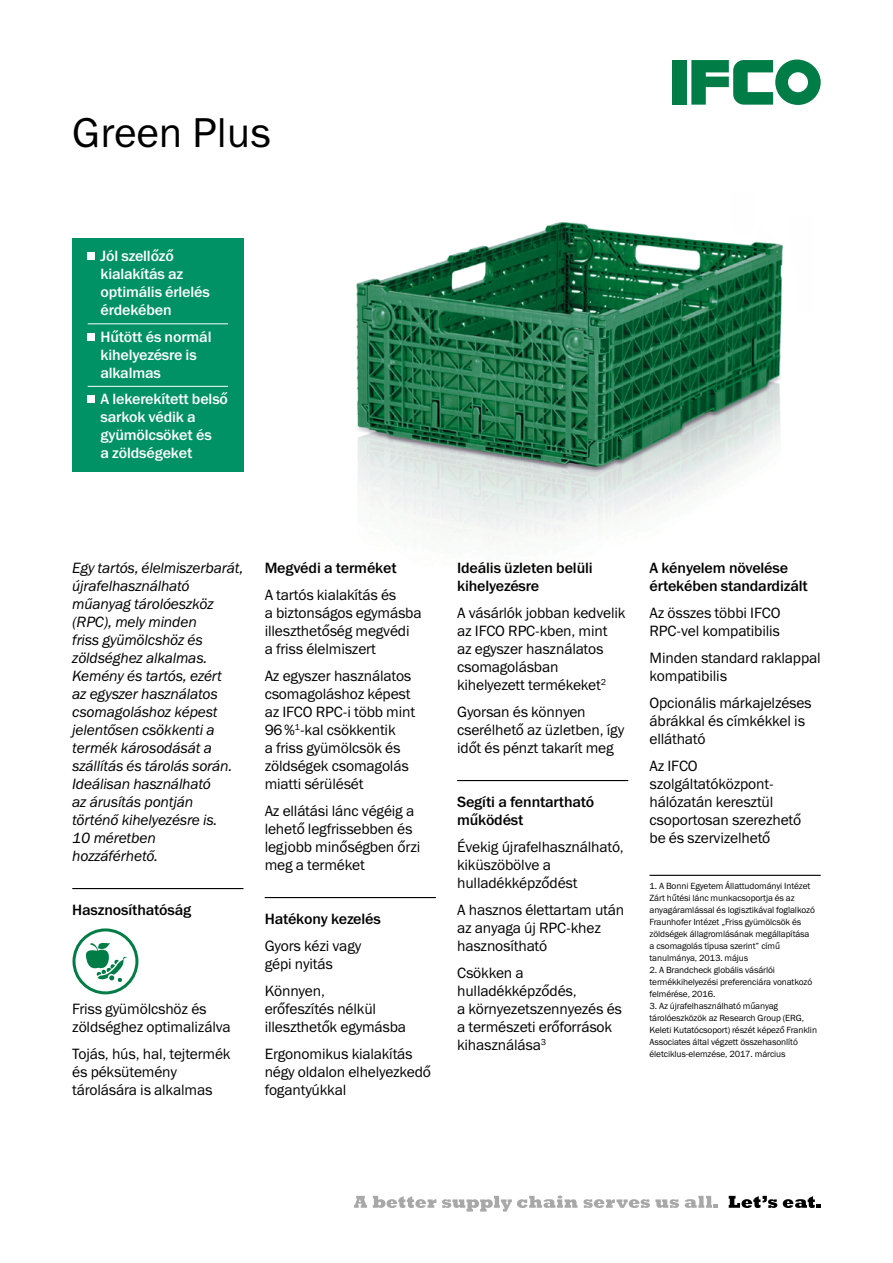
<style>
.page{position:relative;width:893px;height:1263px;background:#fff}
.page>*{position:absolute;margin:0;border:0;box-sizing:border-box;transform-origin:0 0}
.t1{font:42px "Franklin Gothic ITC";color:#000}
.t2{font:15px/18px "Franklin Gothic ITC";letter-spacing:-.01em;color:#000}
.t3{font:italic 15px/18px "Franklin Gothic ITC";letter-spacing:-.01em;color:#000}
.t4{font:500 15px/18px "Franklin Gothic ITC";letter-spacing:-.01em;color:#000}
.t5{font:500 15px/18px "Franklin Gothic ITC";letter-spacing:-.01em;color:#fff}
.t6{font:9px/12px "Franklin Gothic ITC";letter-spacing:-.01em;color:#000}
</style>
<div class="page">
<img style="left:356px;top:222px;width:428px;height:317px">
<div style="left:72px;top:238px;width:171px;height:234px;background:#009264"></div>
<hr style="left:88px;top:323px;width:140px;height:1px;background:#fff">
<hr style="left:88px;top:386px;width:140px;height:1px;background:#fff">
<div style="left:88px;top:253px;width:7px;height:7px;background:#fff"></div>
<div style="left:88px;top:333px;width:7px;height:7px;background:#fff"></div>
<div style="left:88px;top:396px;width:7px;height:7px;background:#fff"></div>
<hr style="left:72px;top:888px;width:171px;height:1px;background:#000">
<hr style="left:265px;top:897px;width:171px;height:1px;background:#000">
<hr style="left:457px;top:780px;width:171px;height:1px;background:#000">
<hr style="left:649px;top:875px;width:172px;height:1px;background:#000">
<svg style="left:86px;top:942px;width:41px;height:40px"></svg>
<div style="left:72px;top:928px;width:66px;height:66px;border:3px solid #007d47;border-radius:50%"></div>
<svg style="left:354px;top:1196px;width:13px;height:12px"></svg>
<svg style="left:373px;top:1196px;width:63px;height:12px"></svg>
<svg style="left:442px;top:1195px;width:135px;height:16px"></svg>
<svg style="left:583px;top:1199px;width:96px;height:9px"></svg>
<svg style="left:685px;top:1196px;width:33px;height:12px"></svg>
<svg style="left:729px;top:1196px;width:48px;height:12px"></svg>
<svg style="left:783px;top:1196px;width:38px;height:12px"></svg>
<div style="left:672px;top:60px;width:14px;height:45px;background:#007d47"></div>
<svg style="left:691px;top:60px;width:130px;height:45px"></svg>
<h1 class="t1" style="left:72px;top:108px;width:200px">Green Plus</h1>
<p class="t5" style="left:100px;top:247px;width:111px">Jól szellőző kialakítás az optimális érlelés érdekében</p>
<p class="t5" style="left:100px;top:328px;width:113px">Hűtött és normál kihelyezésre is alkalmas</p>
<p class="t5" style="left:100px;top:390px;width:129px">A lekerekített belső sarkok védik a gyümölcsöket és<br>a zöldségeket</p>
<p class="t3" style="left:72px;top:559px;width:173px">Egy tartós, élelmiszerbarát, újrafelhasználható műanyag tárolóeszköz (RPC), mely minden<br>friss gyümölcshöz és zöldséghez alkalmas.<br>Kemény és tartós, ezért<br>az egyszer használatos csomagoláshoz képest jelentősen csökkenti a termék károsodását a szállítás és tárolás során.<br>Ideálisan használható<br>az árusítás pontján történő kihelyezésre is.<br>10 méretben hozzáférhető.</p>
<p class="t4" style="left:72px;top:901px;width:121px">Hasznosíthatóság</p>
<p class="t2" style="left:72px;top:999px;width:160px">Friss gyümölcshöz és zöldséghez optimalizálva</p>
<p class="t2" style="left:72px;top:1044px;width:160px">Tojás, hús, hal, tejtermék és péksütemény tárolására is alkalmas</p>
<p class="t4" style="left:265px;top:559px;width:134px">Megvédi a terméket</p>
<p class="t2" style="left:265px;top:585px;width:158px">A tartós kialakítás és<br>a biztonságos egymásba illeszthetőség megvédi a friss élelmiszert</p>
<p class="t2" style="left:265px;top:666px;width:152px">Az egyszer használatos csomagoláshoz képest az IFCO RPC-i több mint<br>96%<sup>1</sup>-kal csökkentik<br>a friss gyümölcsök és zöldségek csomagolás miatti sérülését</p>
<p class="t2" style="left:265px;top:801px;width:157px">Az ellátási lánc végéig a lehető legfrissebben és legjobb minőségben őrzi meg a terméket</p>
<p class="t4" style="left:265px;top:910px;width:118px">Hatékony kezelés</p>
<p class="t2" style="left:265px;top:936px;width:98px">Gyors kézi vagy gépi nyitás</p>
<p class="t2" style="left:265px;top:981px;width:143px">Könnyen,<br>erőfeszítés nélkül illeszthetők egymásba</p>
<p class="t2" style="left:265px;top:1044px;width:168px">Ergonomikus kialakítás négy oldalon elhelyezkedő fogantyúkkal</p>
<p class="t4" style="left:457px;top:559px;width:137px">Ideális üzleten belüli kihelyezésre</p>
<p class="t2" style="left:457px;top:603px;width:170px">A vásárlók jobban kedvelik az IFCO RPC-kben, mint az egyszer használatos csomagolásban kihelyezett termékeket<sup>2</sup></p>
<p class="t2" style="left:457px;top:702px;width:168px">Gyorsan és könnyen cserélhető az üzletben, így időt és pénzt takarít meg</p>
<p class="t4" style="left:457px;top:793px;width:139px">Segíti a fenntartható működést</p>
<p class="t2" style="left:457px;top:837px;width:168px">Évekig újrafelhasználható, kiküszöbölve a hulladékképződést</p>
<p class="t2" style="left:457px;top:900px;width:169px">A hasznos élettartam után az anyaga új RPC-khez hasznosítható</p>
<p class="t2" style="left:457px;top:963px;width:166px">Csökken a hulladékképződés,<br>a környezetszennyezés és a természeti erőforrások kihasználása<sup>3</sup></p>
<p class="t4" style="left:649px;top:559px;width:160px">A kényelem növelése értekében standardizált</p>
<p class="t2" style="left:649px;top:603px;width:132px">Az összes többi IFCO<br>RPC-vel kompatibilis</p>
<p class="t2" style="left:649px;top:648px;width:173px">Minden standard raklappal kompatibilis</p>
<p class="t2" style="left:649px;top:693px;width:164px">Opcionális márkajelzéses ábrákkal és címkékkel is ellátható</p>
<p class="t2" style="left:649px;top:756px;width:153px">Az IFCO szolgáltatóközpont&shy;hálózatán keresztül csoportosan szerezhető be és szervizelhető</p>
<p class="t6" style="left:649px;top:879px;width:167px">1. A Bonni Egyetem Állattudományi Intézet Zárt hűtési lánc munkacsoportja és az anyagáramlással és logisztikával foglalkozó Fraunhofer Intézet „Friss gyümölcsök és zöldségek állagromlásának megállapítása a csomagolás típusa szerint” című tanulmánya, 2013. május</p>
<p class="t6" style="left:649px;top:963px;width:164px">2. A Brandcheck globális vásárlói termékkihelyezési preferenciára vonatkozó felmérése, 2016.</p>
<p class="t6" style="left:649px;top:999px;width:169px">3. Az újrafelhasználható műanyag tárolóeszközök az Research Group (ERG, Keleti Kutatócsoport) részét képező Franklin Associates által végzett összehasonlító életciklus-elemzése, 2017. március</p>
</div>
